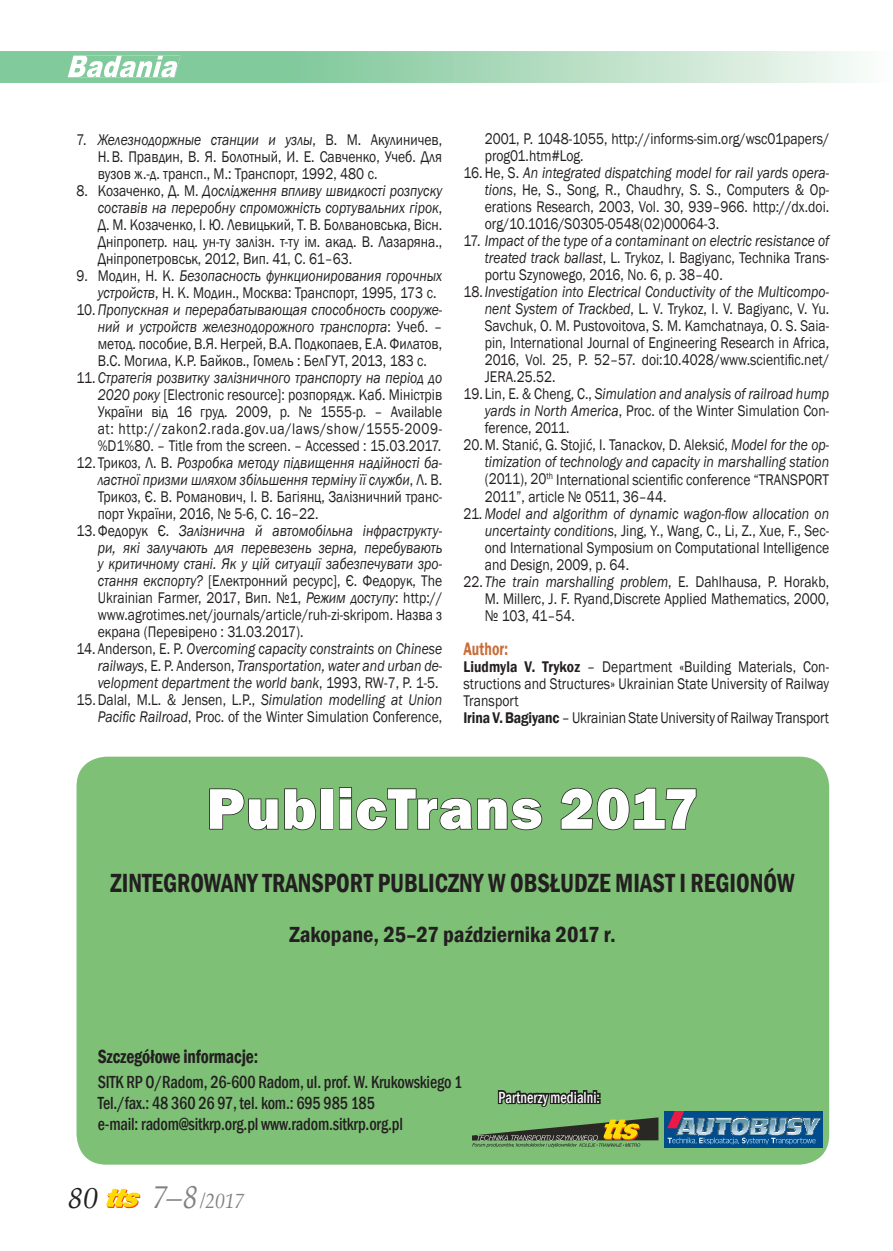
<style>
.page{position:relative;width:893px;height:1251px;background:#fff}
.page>*{position:absolute;margin:0;border:0;box-sizing:border-box;transform-origin:0 0}
.t1{font:800 59.4px "Franklin Gothic";letter-spacing:.02em;color:#fff}
.t2{font:italic 900 30px "Arial";color:#fff;scale:.8 1}
.t3{font:italic 30px "Palatino Linotype";color:#231f20}
.t4{font:600 condensed 27px "Franklin Gothic";color:#231f20;scale:.9 1}
.t5{font:600 condensed 22.5px "Franklin Gothic";color:#231f20}
.t6{font:italic 21.45px "Palatino Linotype";color:#808285;scale:.91 1}
.t7{font:600 condensed 19.5px "Franklin Gothic";letter-spacing:-.01em;color:#231f20;scale:.9 1}
.t8{font:600 18.6px "Franklin Gothic";letter-spacing:.005em;color:#c96c38;scale:.75 1}
.t9{font:500 condensed 18px/21px "Franklin Gothic";letter-spacing:-.01em;color:#231f20;scale:.9 1}
.t10{font:500 condensed 16.5px "Franklin Gothic";letter-spacing:.005em;color:#fff;scale:.86 1}
.t11{font:15.9px/17px "Franklin Gothic";color:#231f20;text-align:justify;scale:.86 1}
.t12{font:italic 15.9px/17px "Franklin Gothic";color:#231f20;text-align:justify;scale:.86 1}
.s1{font-style:italic}
.s2{font-style:normal}
.s3{font-weight:600}
.s4{font-size:33px}
</style>
<div class="page">
<svg style="left:0;top:51px;width:860px;height:32px;background:#a6d8b8"></svg>
<svg style="left:106px;top:1188px;width:35px;height:20px"></svg>
<div style="left:77px;top:756px;width:752px;height:408px;background:#7fc077;border-radius:30px"></div>
<svg style="left:209px;top:788px;width:107px;height:42px"></svg>
<div style="left:320px;top:788px;width:13px;height:41px;border:2px solid #231f20"></div>
<svg style="left:339px;top:787px;width:204px;height:43px"></svg>
<svg style="left:560px;top:787px;width:137px;height:43px"></svg>
<svg style="left:472px;top:1090px;width:186px;height:57px"></svg>
<div style="left:664px;top:1110px;width:159px;height:36px;background:#014c8c"></div>
<svg style="left:667px;top:1110px;width:154px;height:34px"></svg>
<h2 class="t2" style="left:66px;top:45px;width:152px">Badania</h2>
<p class="t11" style="left:98px;top:131px;width:402px;text-indent:-21px">7. <span class="s1">Железнодоржные станции и узлы</span>, В. М. Акулиничев, Н. В. Правдин, В. Я. Болотный, И. Е. Савченко, Учеб. Для вузов ж.-д. трансп., М.: Транспорт, 1992, 480 с.</p>
<p class="t11" style="left:98px;top:182px;width:402px;text-indent:-21px">8. Козаченко, Д. М. <span class="s1">Дослідження впливу швидкості розпуску составів на переробну спроможність сортувальних гірок</span>, Д. М. Козаченко, І. Ю. Левицький, Т. В. Болвановська, Вісн.<br>Дніпропетр. нац. ун-ту залізн. т-ту ім. акад. В. Лазаряна., Дніпропетровськ, 2012, Вип. 41, С. 61–63.</p>
<p class="t11" style="left:98px;top:267px;width:402px;text-indent:-21px">9. Модин, Н. К. <span class="s1">Безопасность функционирования горочных устройств</span>, Н. К. Модин., Москва: Транспорт, 1995, 173 с.</p>
<p class="t11" style="left:98px;top:301px;width:402px;text-indent:-21px">10. <span class="s1">Пропускная и перерабатывающая способность сооруже&shy;ний и устройств железнодорожного транспорта</span>: Учеб. – метод. пособие, В.Я. Негрей, В.А. Подкопаев, Е.А. Филатов, В.С. Могила, К.Р. Байков., Гомель : БелГУТ, 2013, 183 с.</p>
<p class="t11" style="left:98px;top:369px;width:402px;text-indent:-21px">11. <span class="s1">Стратегія розвитку залізничного транспорту на період до 2020 року</span> [Electronic resource]: розпорядж. Каб. Міністрів України від 16 груд. 2009, р. № 1555-р. – Available at: http://zakon2.rada.gov.ua/laws/show/1555-2009- %D1%80. – Title from the screen. – Accessed : 15.03.2017.</p>
<p class="t11" style="left:98px;top:454px;width:402px;text-indent:-21px">12. Трикоз, Л. В. <span class="s1">Розробка методу підвищення надійності ба&shy;ластної призми шляхом збільшення терміну її служби</span>, Л. В.<br>Трикоз, Є. В. Романович, І. В. Багіянц, Залізничний транс&shy;порт України, 2016, № 5-6, С. 16–22.</p>
<p class="t11" style="left:98px;top:522px;width:402px;text-indent:-21px">13. Федорук Є. <span class="s1">Залізнична й автомобільна інфраструкту&shy;ри, які залучають для перевезень зерна, перебувають у критичному стані. Як у цій ситуації забезпечувати зро&shy;стання експорту?</span> [Електронний ресурс], Є. Федорук, The Ukrainian Farmer, 2017, Вип. №1, <span class="s1">Режим доступу</span>: http:// www.agrotimes.net/journals/article/ruh-zi-skripom. Назва з екрана (Перевірено : 31.03.2017).</p>
<p class="t12" style="left:98px;top:641px;width:402px;text-indent:-21px"><span class="s2">14. Anderson, E. P.</span> Overcoming capacity constraints on Chinese railways<span class="s2">, E. P. Anderson,</span> Transportation, water and urban de&shy;velopment department the world bank<span class="s2">, 1993, RW-7, P. 1-5.</span></p>
<p class="t11" style="left:77px;top:691px;width:427px;text-align:right">15. Dalal, M.L. &amp; Jensen, L.P., <span class="s1">Simulation modelling at Union<br>Pacific Railroad</span>, Proc. of the Winter Simulation Conference,</p>
<p class="t11" style="left:485px;top:131px;width:402px">2001, P. 1048-1055, http://informs-sim.org/wsc01papers/ prog01.htm#Log.</p>
<p class="t11" style="left:485px;top:165px;width:402px;text-indent:-21px">16. He, S. <span class="s1">An integrated dispatching model for rail yards opera&shy;tions</span>, He, S., Song, R., Chaudhry, S. S., Computers &amp; Op&shy;erations Research, 2003, Vol. 30, 939–966. http://dx.doi. org/10.1016/S0305-0548(02)00064-3.</p>
<p class="t11" style="left:485px;top:233px;width:402px;text-indent:-21px">17. <span class="s1">Impact of the type of a contaminant on electric resistance of treated track ballast</span>, L. Trykoz, I. Bagiyanc, Technika Trans&shy;portu Szynowego, 2016, No. 6, p. 38–40.</p>
<p class="t11" style="left:485px;top:284px;width:402px;text-indent:-21px">18. <span class="s1">Investigation into Electrical Conductivity of the Multicompo&shy;nent System of Trackbed</span>, L. V. Trykoz, I. V. Bagiyanc, V. Yu.<br>Savchuk, O. M. Pustovoitova, S. M. Kamchatnaya, O. S. Saia&shy;pin, International Journal of Engineering Research in Africa, 2016, Vol. 25, P. 52–57. doi:10.4028/www.scientific.net/ JERA.25.52.</p>
<p class="t11" style="left:485px;top:386px;width:402px;text-indent:-21px">19. Lin, E. &amp; Cheng, C., <span class="s1">Simulation and analysis of railroad hump yards in North America</span>, Proc. of the Winter Simulation Con&shy;ference, 2011.</p>
<p class="t11" style="left:485px;top:436px;width:402px;text-indent:-21px">20. M. Stanić, G. Stojić, I. Tanackov, D. Aleksić, <span class="s1">Model for the op&shy;timization of technology and capacity in marshalling station </span>(2011), 20<sup>th</sup> International scientific conference “TRANSPORT 2011”, article № 0511, 36–44.</p>
<p class="t11" style="left:485px;top:505px;width:402px;text-indent:-21px">21. <span class="s1">Model and algorithm of dynamic wagon-flow allocation on uncertainty conditions</span>, Jing, Y., Wang, C., Li, Z., Xue, F., Sec&shy;ond International Symposium on Computational Intelligence and Design, 2009, р. 64.</p>
<p class="t11" style="left:485px;top:573px;width:402px;text-indent:-21px">22. <span class="s1">The train marshalling problem</span>, E. Dahlhausa, P. Horakb, M. Millerc, J. F. Ryand,Discrete Applied Mathematics, 2000, № 103, 41–54.</p>
<p class="t8" style="left:463px;top:637px;width:61px">Author:</p>
<p class="t11" style="left:463px;top:658px;width:427px;text-align:left"><span class="s3">Liudmyla V. Trykoz</span> – Department «Building Materials, Con&shy;structions and Structures» Ukrainian State University of Railway Transport<br><span class="s3">Irina V. Bagiyanc</span> – Ukrainian State University of Railway Transport</p>
<h1 class="t1" style="left:207px;top:770px;width:493px">PublicTrans 2017</h1>
<h3 class="t4" style="left:111px;top:864px;width:761px">ZINTEGROWANY TRANSPORT PUBLICZNY W OBSŁUDZE MIAST I REGIONÓW</h3>
<h3 class="t5" style="left:289px;top:918px;width:328px">Zakopane, 25–27 października 2017 r.</h3>
<p class="t7" style="left:98px;top:1043px;width:180px">Szczegółowe informacje:</p>
<p class="t9" style="left:98px;top:1071px;width:407px">SITK RP O/Radom, 26-600 Radom, ul. prof. W. Krukowskiego 1<br>Tel./fax.: 48 360 26 97, tel. kom.: 695 985 185<br>e-mail: radom@sitkrp.org.pl www.radom.sitkrp.org.pl</p>
<h2 class="t3" style="left:68px;top:1176px;width:31px">80</h2>
<h3 class="t6" style="left:153px;top:1185px;width:102px"><span class="s4">7–8</span> /2017</h3>
<p class="t10" style="left:498px;top:1085px;width:120px">Partnerzy medialni:</p>
</div>
